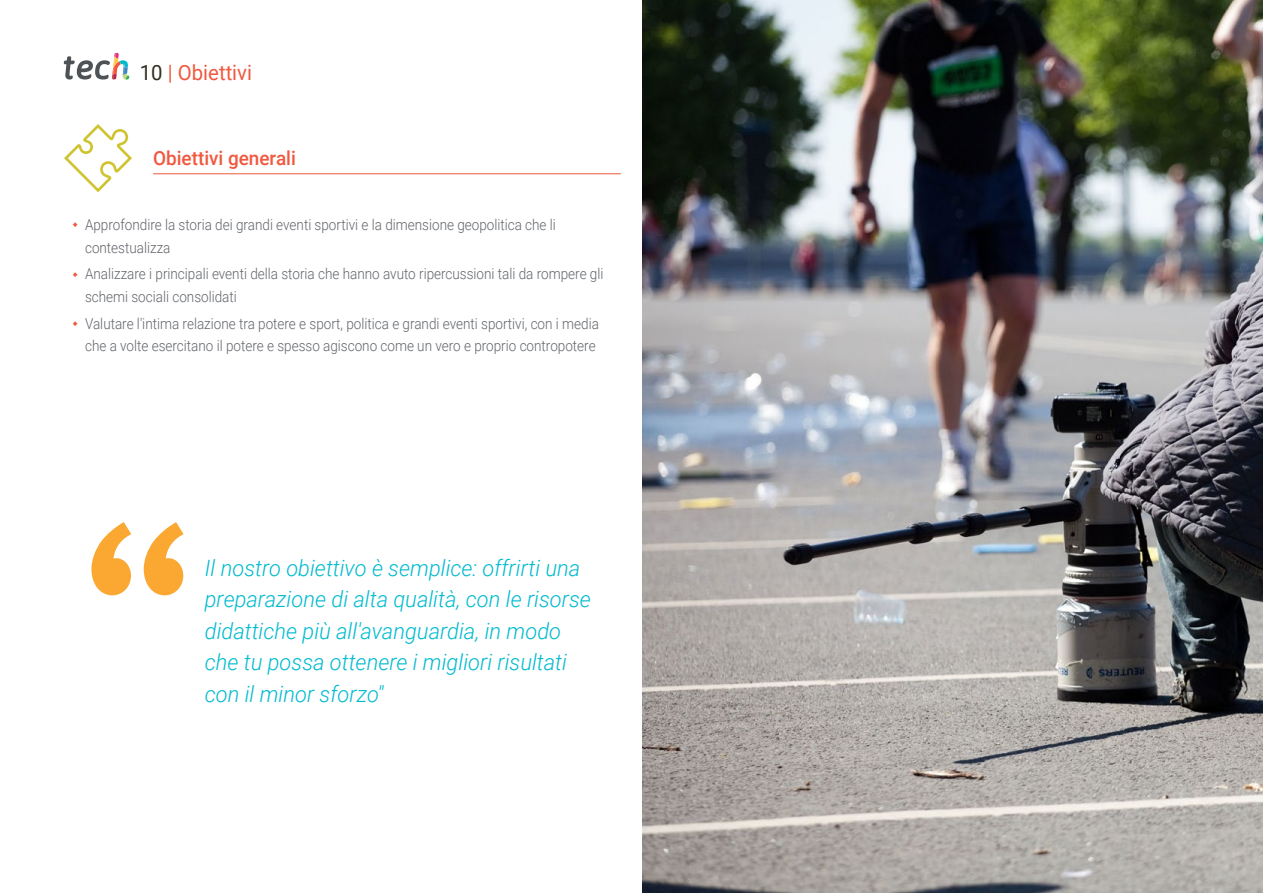
<style>
.page{position:relative;width:1263px;height:893px;background:#fff}
.page>*{position:absolute;margin:0;border:0;box-sizing:border-box;transform-origin:0 0}
.t1{font:italic 300 22.5px/31.5px "Roboto";color:#00bacf}
.t2{font:21px "Roboto";color:#f1583f}
.t3{font:500 19.5px "Roboto";color:#f1583f}
.t4{font:300 15px/22.5px "Roboto";color:#61646a;scale:.9 1}
.s1{color:#312e20}
</style>
<div class="page">
<hr style="left:153px;top:173px;width:468px;height:1px;background:#f1583f">
<svg style="left:64px;top:124px;width:68px;height:68px"></svg>
<svg style="left:91px;top:522px;width:93px;height:73px"></svg>
<img style="left:642px;top:0;width:621px;height:893px">
<svg style="left:64px;top:53px;width:65px;height:27px"></svg>
<h2 class="t2" style="left:140px;top:57px;width:114px"><span class="s1">10</span> | Obiettivi</h2>
<h3 class="t3" style="left:153px;top:144px;width:144px">Obiettivi generali</h3>
<p class="t4" style="left:85px;top:213px;width:525px">Approfondire la storia dei grandi eventi sportivi e la dimensione geopolitica che li contestualizza</p>
<p class="t4" style="left:85px;top:262px;width:577px">Analizzare i principali eventi della storia che hanno avuto ripercussioni tali da rompere gli schemi sociali consolidati</p>
<p class="t4" style="left:85px;top:311px;width:572px">Valutare l'intima relazione tra potere e sport, politica e grandi eventi sportivi, con i media che a volte esercitano il potere e spesso agiscono come un vero e proprio contropotere</p>
<h1 class="t1" style="left:205px;top:551px;width:388px">Il nostro obiettivo è semplice: offrirti una preparazione di alta qualità, con le risorse didattiche più all'avanguardia, in modo che tu possa ottenere i migliori risultati con il minor sforzo"</h1>
</div>
